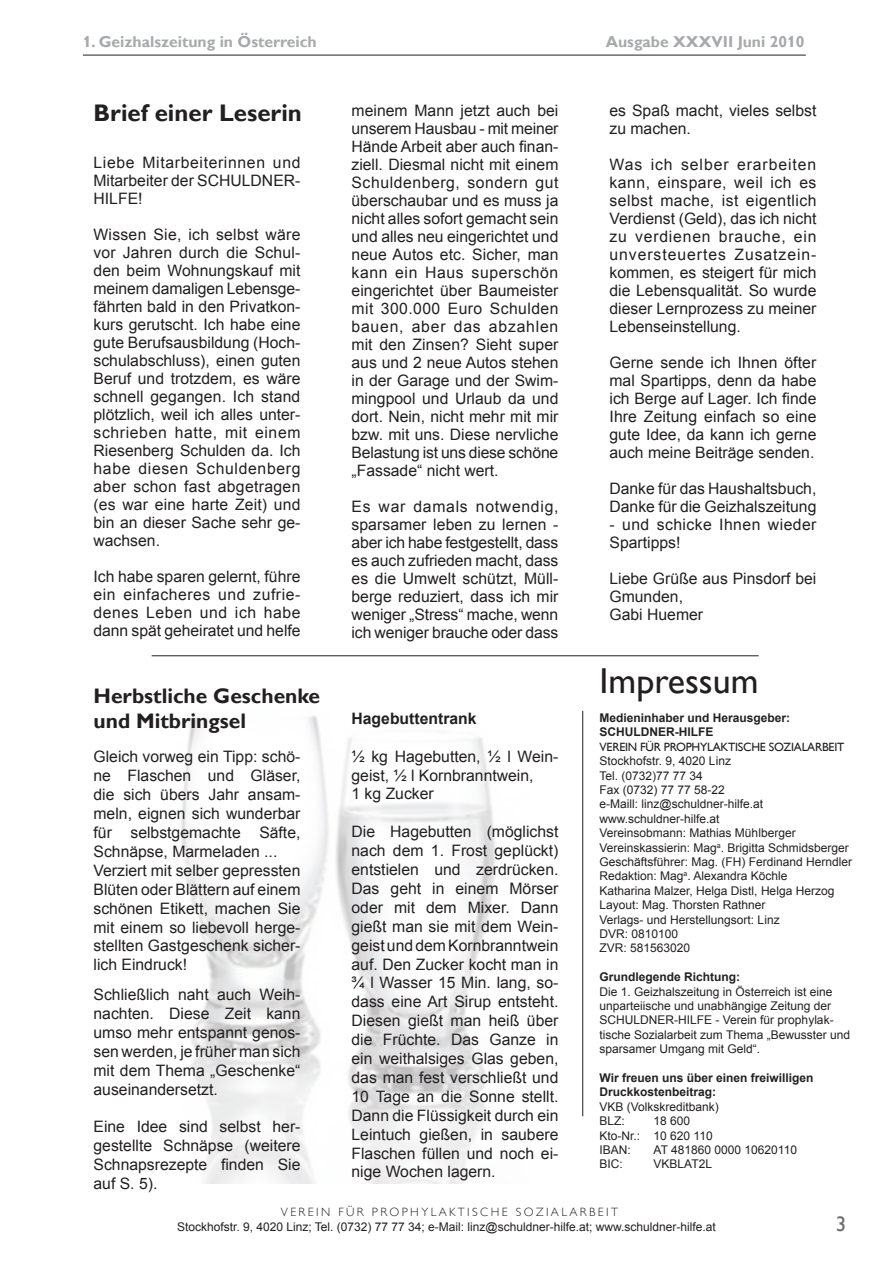
<style>
.page{position:relative;width:893px;height:1263px;background:#fff}
.page>*{position:absolute;margin:0;border:0;box-sizing:border-box;transform-origin:0 0}
.t1{font:36px "Gill Alt One";color:#231f20}
.t2{font:700 24px "Gill Alt One";color:#231f20}
.t3{font:700 21px/25.2px "Gill Alt One";color:#231f20}
.t4{font:15.75px/18px "Arial";color:#231f20;text-align:justify}
.t5{font:700 15.75px "Gill Alt One";color:#a8a9ad}
.t6{font:15.75px/18px "Arial";letter-spacing:.03em;color:#231f20}
.t7{font:700 15.75px "Arial";color:#231f20}
.t8{font:12px/14.4px "Arial";color:#231f20}
.t9{font:700 12px/14.4px "Arial";color:#231f20}
.t10{font:300 12px "Gill Alt One";letter-spacing:.2em;color:#231f20}
.t11{font:12px "Gill Alt One";letter-spacing:-.02em;color:#231f20}
</style>
<div class="page">
<hr style="left:83px;top:55px;width:723px;height:1px;background:#231f20">
<img style="left:181px;top:715px;width:314px;height:468px">
<hr style="left:582px;top:711px;width:1px;height:405px;background:#231f20">
<hr style="left:152px;top:655px;width:607px;height:1px;background:#231f20">
<p class="t5" style="left:83px;top:33px;width:235px">1. Geizhalszeitung in Österreich</p>
<p class="t5" style="left:606px;top:33px;width:200px">Ausgabe XXXVII Juni 2010</p>
<h2 class="t2" style="left:94px;top:99px;width:210px">Brief einer Leserin</h2>
<p class="t4" style="left:94px;top:154px;width:208px">Liebe Mitarbeiterinnen und Mitarbeiter der SCHULDNER-HILFE!</p>
<p class="t4" style="left:94px;top:226px;width:209px">Wissen Sie, ich selbst wäre vor Jahren durch die Schul&shy;den beim Wohnungskauf mit meinem damaligen Lebensge&shy;fährten bald in den Privatkon&shy;kurs gerutscht. Ich habe eine gute Berufsausbildung (Hoch&shy;schulabschluss), einen guten Beruf und trotzdem, es wäre schnell gegangen. Ich stand plötzlich, weil ich alles unter&shy;schrieben hatte, mit einem Riesenberg Schulden da. Ich habe diesen Schuldenberg aber schon fast abgetragen (es war eine harte Zeit) und bin an dieser Sache sehr ge&shy;wachsen.</p>
<p class="t4" style="left:94px;top:568px;width:209px">Ich habe sparen gelernt, führe ein einfacheres und zufrie&shy;denes Leben und ich habe dann spät geheiratet und helfe</p>
<h3 class="t3" style="left:94px;top:683px;width:228px">Herbstliche Geschenke und Mitbringsel</h3>
<p class="t4" style="left:94px;top:747px;width:208px;line-height:18.9px;text-align:left">Gleich vorweg ein Tipp: schö&shy;ne Flaschen und Gläser, die sich übers Jahr ansam&shy;meln, eignen sich wunderbar für selbstgemachte Säfte,<br>Schnäpse, Marmeladen ...<br>Verziert mit selber gepressten<br>Blüten oder Blättern auf einem schönen Etikett, machen Sie mit einem so liebevoll herge&shy;stellten Gastgeschenk sicher&shy;lich Eindruck!</p>
<p class="t4" style="left:94px;top:985px;width:208px;line-height:18.9px">Schließlich naht auch Weih&shy;nachten. Diese Zeit kann umso mehr entspannt genos&shy;sen werden, je früher man sich mit dem Thema „Geschenke“ auseinandersetzt.</p>
<p class="t4" style="left:94px;top:1117px;width:208px;line-height:18.9px">Eine Idee sind selbst her&shy;gestellte Schnäpse (weitere Schnapsrezepte finden Sie auf S. 5).</p>
<p class="t4" style="left:351px;top:102px;width:208px">meinem Mann jetzt auch bei unserem Hausbau - mit meiner Hände Arbeit aber auch finan&shy;ziell. Diesmal nicht mit einem Schuldenberg, sondern gut überschaubar und es muss ja nicht alles sofort gemacht sein und alles neu eingerichtet und neue Autos etc. Sicher, man kann ein Haus superschön eingerichtet über Baumeister mit 300.000 Euro Schulden bauen, aber das abzahlen mit den Zinsen? Sieht super aus und 2 neue Autos stehen in der Garage und der Swim&shy;mingpool und Urlaub da und dort. Nein, nicht mehr mit mir bzw. mit uns. Diese nervliche Belastung ist uns diese schöne „Fassade“ nicht wert.</p>
<p class="t4" style="left:351px;top:498px;width:208px">Es war damals notwendig, sparsamer leben zu lernen - aber ich habe festgestellt, dass es auch zufrieden macht, dass es die Umwelt schützt, Müll&shy;berge reduziert, dass ich mir weniger „Stress“ mache, wenn ich weniger brauche oder dass</p>
<p class="t7" style="left:351px;top:708px;width:127px">Hagebuttentrank</p>
<p class="t4" style="left:351px;top:747px;width:208px;line-height:18.9px;text-align:left">½ kg Hagebutten, ½ l Wein&shy;geist, ½ l Kornbranntwein,<br>1 kg Zucker</p>
<p class="t4" style="left:351px;top:822px;width:208px;line-height:18.9px">Die Hagebutten (möglichst nach dem 1. Frost geplückt) entstielen und zerdrücken.<br>Das geht in einem Mörser oder mit dem Mixer. Dann gießt man sie mit dem Wein&shy;geist und dem Kornbranntwein auf. Den Zucker kocht man in ¾ l Wasser 15 Min. lang, so&shy;dass eine Art Sirup entsteht.<br>Diesen gießt man heiß über die Früchte. Das Ganze in ein weithalsiges Glas geben, das man fest verschließt und 10 Tage an die Sonne stellt.<br>Dann die Flüssigkeit durch ein Leintuch gießen, in saubere Flaschen füllen und noch ei&shy;nige Wochen lagern.</p>
<p class="t4" style="left:609px;top:102px;width:208px">es Spaß macht, vieles selbst zu machen.</p>
<p class="t4" style="left:609px;top:156px;width:209px">Was ich selber erarbeiten kann, einspare, weil ich es selbst mache, ist eigentlich Verdienst (Geld), das ich nicht zu verdienen brauche, ein unversteuertes Zusatzein&shy;kommen, es steigert für mich die Lebensqualität. So wurde dieser Lernprozess zu meiner Lebenseinstellung.</p>
<p class="t4" style="left:609px;top:354px;width:208px">Gerne sende ich Ihnen öfter mal Spartipps, denn da habe ich Berge auf Lager. Ich finde Ihre Zeitung einfach so eine gute Idee, da kann ich gerne auch meine Beiträge senden.</p>
<p class="t4" style="left:609px;top:480px;width:208px">Danke für das Haushaltsbuch,<br>Danke für die Geizhalszeitung</p>
<p class="t6" style="left:609px;top:516px;width:208px">- und schicke Ihnen wieder<br>Spartipps!</p>
<p class="t4" style="left:609px;top:570px;width:208px;text-align:left">Liebe Grüße aus Pinsdorf bei<br>Gmunden,<br>Gabi Huemer</p>
<h1 class="t1" style="left:600px;top:660px;width:161px">IMPRESSUM</h1>
<p class="t9" style="left:600px;top:711px;width:192px">Medieninhaber und Herausgeber:<br>SCHULDNER-HILFE</p>
<p class="t11" style="left:600px;top:740px;width:121px">VEREIN FÜR PROPHYLAKTISCH</p>
<p class="t11" style="left:760px;top:740px;width:80px">E SOZIALARBEIT</p>
<p class="t8" style="left:600px;top:754px;width:254px">Stockhofstr. 9, 4020 Linz<br>Tel. (0732)77 77 34<br>Fax (0732) 77 77 58-22<br>e-Maill: linz@schuldner-hilfe.at www.schuldner-hilfe.at<br>Vereinsobmann: Mathias Mühlberger<br>Vereinskassierin: Mag<sup>a</sup>. Brigitta Schmidsberger<br>Geschäftsführer: Mag. (FH) Ferdinand Herndler<br>Redaktion: Mag<sup>a</sup>. Alexandra Köchle<br>Katharina Malzer, Helga Distl, Helga Herzog<br>Layout: Mag. Thorsten Rathner<br>Verlags- und Herstellungsort: Linz<br>DVR: 0810100<br>ZVR: 581563020</p>
<p class="t9" style="left:600px;top:970px;width:142px">Grundlegende Richtung:</p>
<p class="t8" style="left:600px;top:984px;width:252px">Die 1. Geizhalszeitung in Österreich ist eine unparteiische und unabhängige Zeitung der SCHULDNER-HILFE - Verein für prophylak&shy;tische Sozialarbeit zum Thema „Bewusster und sparsamer Umgang mit Geld“.</p>
<p class="t9" style="left:600px;top:1071px;width:215px">Wir freuen uns über einen freiwilligen<br>Druckkostenbeitrag:</p>
<p class="t8" style="left:600px;top:1099px;width:121px">VKB (Volkskreditbank)<br>BLZ:</p>
<p class="t8" style="left:600px;top:1114px;width:115px;text-indent:54px">18 600<br>Kto-Nr.: 10 620 110<br>IBAN:</p>
<p class="t8" style="left:654px;top:1143px;width:145px">AT 481860 0000 10620110</p>
<p class="t8" style="left:600px;top:1157px;width:25px">BIC:</p>
<p class="t8" style="left:654px;top:1157px;width:60px">VKBLAT2L</p>
<p class="t10" style="left:281px;top:1205px;width:339px">VEREIN FÜR PROPHYLAKTISCHE SOZIALARBEIT</p>
<p class="t8" style="left:177px;top:1219px;width:540px">Stockhofstr. 9, 4020 Linz; Tel. (0732) 77 77 34; e-Mail: linz@schuldner-hilfe.at; www.schuldner-hilfe.at</p>
</div>
